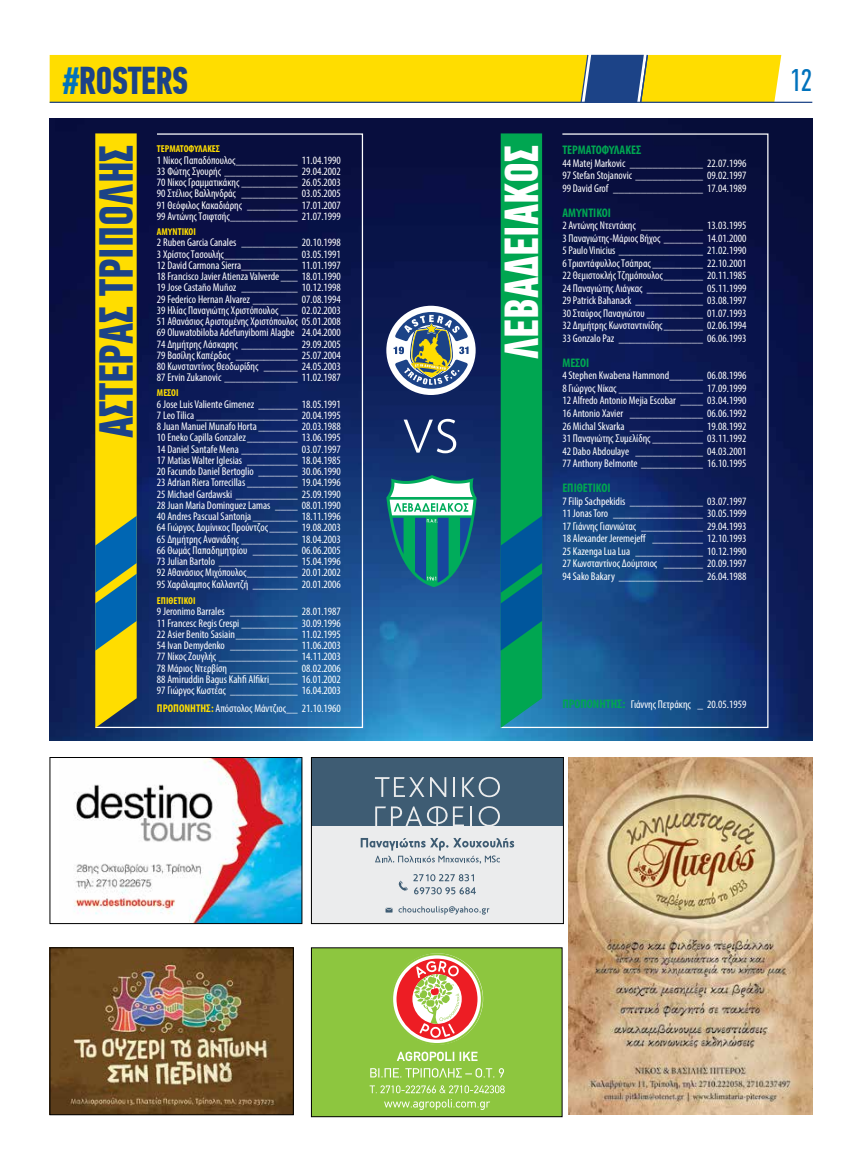
<style>
.page{position:relative;width:862px;height:1170px;background:#fff}
.page>*{position:absolute;margin:0;border:0;box-sizing:border-box;transform-origin:0 0}
.t1{font:300 68.75px "Myriad Pro";color:#fff}
.t2{font:700 47.5px "PF Din Text Comp Pro";color:#1c4387}
.t3{font:700 47.5px "PF Din Text Comp Pro";color:#fff}
.t4{font:700 38.75px "PF Din Text Comp Pro";letter-spacing:-.02em;color:#1c4387}
.t5{font:31.25px "PF Din Text Comp Pro";color:#0072bc}
.t6{font:700 condensed 12.5px "Myriad Pro";color:#00a651}
.t7{font:condensed 11.25px/11.2px "Myriad Pro";color:#fff;text-align:justify}
.t8{font:700 condensed 10px "Myriad Pro";color:#fd0}
.s1{color:#0072bc}
.s2{font-weight:700;color:#fd0}
.s3{font-weight:700;font-size:12.5px;color:#00a651}
</style>
<div class="page">
<img style="left:50px;top:119px;width:761px;height:621px">
<svg style="left:499px;top:133px;width:269px;height:595px;background:#0f2862"></svg>
<hr style="left:50px;top:102px;width:761px;height:1px;background:#1c4387">
<svg style="left:50px;top:54px;width:730px;height:49px;background:#e8ce14"></svg>
<svg style="left:94px;top:133px;width:269px;height:595px;background:#112a64"></svg>
<img style="left:568px;top:757px;width:243px;height:357px">
<svg style="left:95px;top:133px;width:42px;height:595px;background:#cabf20"></svg>
<svg style="left:500px;top:133px;width:41px;height:595px;background:#01965f"></svg>
<div style="left:386px;top:306px;width:89px;height:89px;background:#fff;border-radius:50%"></div>
<img style="left:74px;top:759px;width:226px;height:162px">
<div style="left:50px;top:757px;width:252px;height:166px;border:1px solid #000"></div>
<div style="left:311px;top:757px;width:252px;height:166px;background:#ebeced"></div>
<div style="left:311px;top:757px;width:252px;height:68px;background:#3e5c73"></div>
<svg style="left:374px;top:777px;width:50px;height:19px"></svg>
<svg style="left:430px;top:777px;width:16px;height:19px"></svg>
<svg style="left:453px;top:777px;width:1px;height:19px"></svg>
<svg style="left:462px;top:776px;width:37px;height:21px"></svg>
<svg style="left:375px;top:806px;width:88px;height:20px"></svg>
<hr style="left:469px;top:806px;width:2px;height:20px;background:#ebeced">
<svg style="left:478px;top:806px;width:21px;height:20px"></svg>
<svg style="left:398px;top:906px;width:91px;height:8px"></svg>
<svg style="left:385px;top:907px;width:7px;height:5px"></svg>
<svg style="left:398px;top:874px;width:77px;height:20px"></svg>
<svg style="left:360px;top:838px;width:154px;height:25px"></svg>
<div style="left:311px;top:757px;width:252px;height:166px;border:1px solid #000"></div>
<svg style="left:393px;top:312px;width:75px;height:77px"></svg>
<div style="left:313px;top:949px;width:247px;height:165px;background:#8dc63f"></div>
<svg style="left:391px;top:953px;width:91px;height:91px"></svg>
<svg style="left:370px;top:1067px;width:133px;height:10px"></svg>
<svg style="left:396px;top:1051px;width:81px;height:9px"></svg>
<svg style="left:369px;top:1085px;width:135px;height:24px;background:#a0cf5f"></svg>
<img style="left:52px;top:949px;width:239px;height:163px">
<div style="left:50px;top:947px;width:243px;height:167px;border:1px solid #000"></div>
<svg style="left:386px;top:475px;width:90px;height:112px"></svg>
<h3 class="t4" style="left:63px;top:57px;width:127px"><span class="s1">#</span>ROSTERS</h3>
<h3 class="t5" style="left:788px;top:63px;width:25px">12</h3>
<h2 class="t2" style="left:88px;top:438px;width:295px;rotate:-90deg">ΑΣΤΕΡΑΣ ΤΡΙΠΟΛΗΣ</h2>
<h2 class="t3" style="left:493px;top:359px;width:216px;rotate:-90deg">ΛΕΒΑΔΕΙΑΚΟΣ</h2>
<p class="t8" style="left:157px;top:143px;width:65px">ΤΕΡΜΑΤΟΦΥΛΑΚΕΣ</p>
<p class="t7" style="left:157px;top:154px;width:185px">1 Νίκος Παπαδόπουλος___________ 11.04.1990<br>33 Φώτης Σγουρής _____________ 29.04.2002<br>70 Νίκος Γραμματικάκης __________ 26.05.2003<br>90 Στέλιος Βαλληνδράς __________ 03.05.2005<br>91 Θεόφιλος Κακαδιάρης _________ 17.01.2007<br>99 Αντώνης Τσιφτσής____________ 21.07.1999</p>
<p class="t8" style="left:157px;top:225px;width:40px">ΑΜΥΝΤΙΚΟΙ</p>
<p class="t7" style="left:157px;top:237px;width:185px">2 Ruben Garcia Canales __________ 20.10.1998<br>3 Χρίστος Τασουλής_____________ 03.05.1991<br>12 David Carmona Sierra__________ 11.01.1997<br>18 Francisco Javier Atienza Valverde ___ 18.01.1990<br>19 Jose Castaño Muñoz __________ 10.12.1998<br>29 Federico Hernan Alvarez ________ 07.08.1994<br>39 Ηλίας Παναγιώτης Χριστόπουλος ___ 02.02.2003<br>51 Αθανάσιος Αριστομένης Χριστόπουλος 05.01.2008<br>69 Oluwatobiloba Adefunyibomi Alagbe 24.04.2000<br>74 Δημήτρης Λάσκαρης __________ 29.09.2005<br>79 Βασίλης Καπέρδας ___________ 25.07.2004<br>80 Κωνσταντίνος Θεοδωρίδης ______ 24.05.2003<br>87 Ervin Zukanovic _____________ 11.02.1987</p>
<p class="t8" style="left:157px;top:387px;width:23px">ΜΕΣΟΙ</p>
<p class="t7" style="left:157px;top:398px;width:185px">6 Jose Luis Valiente Gimenez _______ 18.05.1991<br>7 Leo Tilica __________________ 20.04.1995<br>8 Juan Manuel Munafo Horta _______ 20.03.1988<br>10 Eneko Capilla Gonzalez_________ 13.06.1995<br>14 Daniel Santafe Mena __________ 03.07.1997<br>17 Matias Walter Iglesias _________ 18.04.1985<br>20 Facundo Daniel Bertoglio _______ 30.06.1990<br>23 Αdrian Riera Torrecillas _________ 19.04.1996<br>25 Michael Gardawski ___________ 25.09.1990<br>28 Juan Maria Dominguez Lamas ____ 08.01.1990<br>40 Andres Pascual Santonja ________ 18.11.1996<br>64 Γιώργος Δομίνικος Προύντζος_____ 19.08.2003<br>65 Δημήτρης Ανανιάδης __________ 18.04.2003<br>66 Θωμάς Παπαδημητρίου ________ 06.06.2005<br>73 Julian Bartolo ______________ 15.04.1996<br>92 Αθανάσιος Μιχόπουλος_________ 20.01.2002<br>95 Χαράλαμπος Καλλαντζή ________ 20.01.2006</p>
<p class="t8" style="left:157px;top:594px;width:40px">ΕΠΙΘΕΤΙΚΟΙ</p>
<p class="t7" style="left:157px;top:605px;width:185px">9 Jeronimo Barrales ____________ 28.01.1987<br>11 Francesc Regis Crespi __________ 30.09.1996<br>22 Asier Benito Sasiain___________ 11.02.1995<br>54 Ivan Demydenko ____________ 11.06.2003<br>77 Νίκος Ζουγλής ______________ 14.11.2003<br>78 Μάριος Ντερβίση ____________ 08.02.2006<br>88 Amiruddin Bagus Kahfi Alfikri_____ 16.01.2002<br>97 Γιώργος Κωστέας ____________ 16.04.2003</p>
<h1 class="t1" style="left:402px;top:388px;width:58px">vs</h1>
<p class="t6" style="left:562px;top:142px;width:80px">ΤΕΡΜΑΤΟΦΥΛΑΚΕΣ</p>
<p class="t7" style="left:562px;top:157px;width:185px;line-height:12.5px">44 Matej Markovic _____________ 22.07.1996<br>97 Stefan Stojanovic ____________ 09.02.1997<br>99 David Grof ________________ 17.04.1989</p>
<p class="t6" style="left:562px;top:205px;width:50px">ΑΜΥΝΤΙΚΟΙ</p>
<p class="t7" style="left:562px;top:219px;width:185px;line-height:12.5px">2 Αντώνης Ντεντάκης ___________ 13.03.1995<br>3 Παναγιώτης-Μάριος Βήχος _______ 14.01.2000<br>5 Paulo Vinicius _______________ 21.02.1990<br>6 Τριαντάφυλλος Τσάπρας _________ 22.10.2001<br>22 Θεμιστοκλής Τζημόπουλος_______ 20.11.1985<br>24 Παναγιώτης Λιάγκας __________ 05.11.1999<br>29 Patrick Bahanack ____________ 03.08.1997<br>30 Σταύρος Παναγιώτου __________ 01.07.1993<br>32 Δημήτρης Κωνσταντινίδης_______ 02.06.1994<br>33 Gonzalo Paz _______________ 06.06.1993</p>
<p class="t6" style="left:562px;top:355px;width:28px">ΜΕΣΟΙ</p>
<p class="t7" style="left:562px;top:369px;width:185px;line-height:12.5px">4 Stephen Kwabena Hammond______ 06.08.1996<br>8 Γιώργος Νίκας _______________ 17.09.1999<br>12 Alfredo Antonio Mejia Escobar ____ 03.04.1990<br>16 Antonio Xavier _____________ 06.06.1992<br>26 Michal Skvarka _____________ 19.08.1992<br>31 Παναγιώτης Συμελίδης _________ 03.11.1992<br>42 Dabo Abdoulaye ____________ 04.03.2001<br>77 Anthony Belmonte ___________ 16.10.1995</p>
<p class="t6" style="left:562px;top:480px;width:50px">ΕΠΙΘΕΤΙΚΟΙ</p>
<p class="t7" style="left:562px;top:494px;width:185px;line-height:12.5px">7 Filip Sachpekidis _____________ 03.07.1997<br>11 Jonas Toro ________________ 30.05.1999<br>17 Γιάννης Γιαννιώτας ___________ 29.04.1993<br>18 Alexander Jeremejeff _________ 12.10.1993<br>25 Kazenga Lua Lua ____________ 10.12.1990<br>27 Κωνσταντίνος Δούμτσιος _______ 20.09.1997<br>94 Sako Bakary _______________ 26.04.1988</p>
<p class="t7" style="left:157px;top:702px;width:185px"><span class="s2">ΠΡΟΠΟΝΗΤΗΣ:</span> Απόστολος Μάντζιος__ 21.10.1960</p>
<p class="t7" style="left:562px;top:698px;width:185px"><span class="s3">ΠΡΟΠΟΝΗΤΗΣ:</span> Γιάννης Πετράκης _ 20.05.1959</p>
</div>
